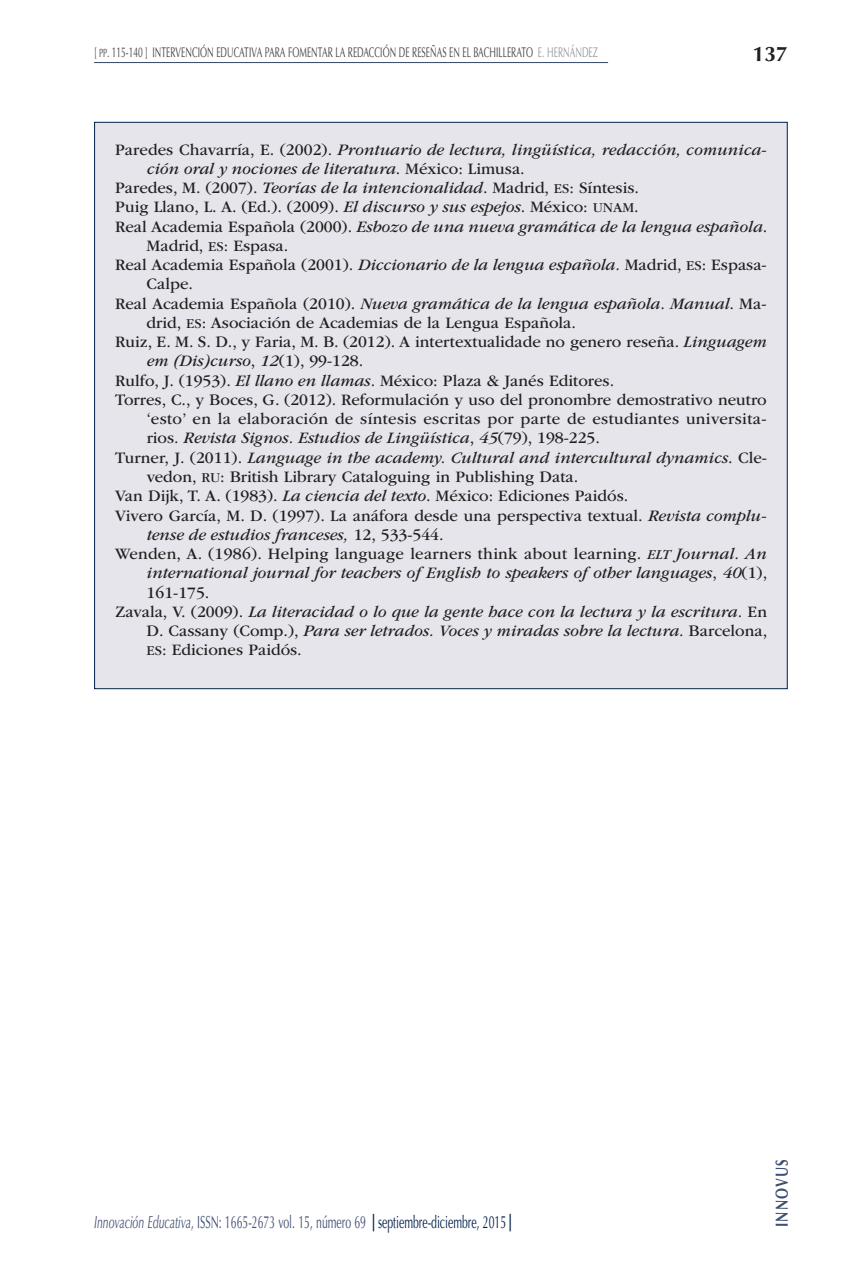
<style>
.page{position:relative;width:862px;height:1274px;background:#fff}
.page>*{position:absolute;margin:0;border:0;box-sizing:border-box;transform-origin:0 0}
.t1{font:700 21px "Optima LT Std";color:#231f20}
.t2{font:17.5px "Optima LT Std";color:#3f4e73;scale:.6 1}
.t3{font:700 17.5px "Optima LT Std";letter-spacing:.1em;color:#3f4e73;scale:.75 1}
.t4{font:16.62px "ITC Garamond Std";color:#231f20}
.t5{font:italic 16.62px "ITC Garamond Std";color:#231f20}
.t6{font:16.62px "ITC Garamond Std";letter-spacing:.02em;color:#231f20}
.t7{font:14px "Optima LT Std";letter-spacing:.01em;color:#3e3e3f;scale:.6 1}
.s1{font-family:"Optima LT Std SC850";font-size:11.9px}
.s2{color:#939598}
.s3{font-style:normal}
.s4{font-style:italic}
.s5{font-family:"ITC Garamond Std Bk SC850";font-size:14.17px}
.s6{font-family:"ITC Garamond Std Bk Ita SC850";font-size:14.17px}
.s7{font-weight:900;color:#001e49}
.s8{color:#001e49}
</style>
<div class="page">
<hr style="left:94px;top:62px;width:514px;height:1px;background:#32446b">
<div style="left:94px;top:122px;width:693px;height:567px;background:#e6e5ec;border:1px solid #001e49"></div>
<p class="t7" style="left:94px;top:44px;width:841px">[ <span class="s1">pp</span>. 115-140 ] INTERVENCIÓN EDUCATIVA PARA FOMENTAR LA REDACCIÓN DE RESEÑAS EN EL BACHILLERATO <span class="s2">E. HERNÁNDEZ</span></p>
<p class="t1" style="left:752px;top:42px;width:37px">137</p>
<p class="t5" style="left:115px;top:140px;width:653px"><span class="s3">Paredes Chavarría, E. (2002).</span> Prontuario de lectura, lingüística, redacción, comunica-</p>
<p class="t5" style="left:147px;top:159px;width:380px">ción oral y nociones de literatura<span class="s3">. México: Limusa.</span></p>
<p class="t4" style="left:115px;top:179px;width:525px">Paredes, M. (2007). <span class="s4">Teorías de la intencionalidad</span>. Madrid, <span class="s5">ES</span>: Síntesis.</p>
<p class="t4" style="left:115px;top:198px;width:525px">Puig Llano, L. A. (Ed.). (2009). <span class="s4">El discurso y sus espejos</span>. México: <span class="s5">UNAM</span>.</p>
<p class="t5" style="left:115px;top:217px;width:653px"><span class="s3">Real Academia Española (2000).</span> Esbozo de una nueva gramática de la lengua española<span class="s3">.</span></p>
<p class="t4" style="left:147px;top:236px;width:143px">Madrid, <span class="s5">ES</span>: Espasa.</p>
<p class="t4" style="left:115px;top:256px;width:653px">Real Academia Española (2001). <span class="s4">Diccionario de la lengua española.</span> Madrid, <span class="s5">ES</span>: Espasa-</p>
<p class="t4" style="left:147px;top:275px;width:48px">Calpe.</p>
<p class="t5" style="left:115px;top:294px;width:653px"><span class="s3">Real Academia Española (2010).</span> Nueva gramática de la lengua española. Manual<span class="s3">. Ma-</span></p>
<p class="t4" style="left:147px;top:313px;width:431px">drid, <span class="s5">ES</span>: Asociación de Academias de la Lengua Española.</p>
<p class="t4" style="left:115px;top:333px;width:653px">Ruiz, E. M. S. D., y Faria, M. B. (2012). A intertextualidade no genero reseña. <span class="s4">Linguagem</span></p>
<p class="t5" style="left:147px;top:352px;width:218px">em (Dis)curso<span class="s3">,</span> 12<span class="s3">(1), 99-128.</span></p>
<p class="t4" style="left:115px;top:371px;width:500px">Rulfo, J. (1953). <span class="s4">El llano en llamas.</span> México: Plaza &amp; Janés Editores.</p>
<p class="t4" style="left:115px;top:390px;width:653px">Torres, C., y Boces, G. (2012). Reformulación y uso del pronombre demostrativo neutro</p>
<p class="t6" style="left:147px;top:410px;width:621px">‘esto’ en la elaboración de síntesis escritas por parte de estudiantes universita-</p>
<p class="t5" style="left:147px;top:429px;width:455px"><span class="s3">rios</span>. Revista Signos. Estudios de Lingüística<span class="s3">,</span> 45<span class="s3">(79), 198-225.</span></p>
<p class="t5" style="left:115px;top:448px;width:653px"><span class="s3">Turner, J. (2011).</span> Language in the academy. Cultural and intercultural dynamics<span class="s3">. Cle-</span></p>
<p class="t4" style="left:147px;top:467px;width:433px">vedon, <span class="s5">RU</span>: British Library Cataloguing in Publishing Data.</p>
<p class="t4" style="left:115px;top:487px;width:514px">Van Dijk, T. A. (1983). <span class="s4">La ciencia del texto</span>. México: Ediciones Paidós.</p>
<p class="t4" style="left:115px;top:506px;width:652px">Vivero García, M. D. (1997). La anáfora desde una perspectiva textual. <span class="s4">Revista complu-</span></p>
<p class="t5" style="left:147px;top:525px;width:298px">tense de estudios franceses, <span class="s3">12, 533-544.</span></p>
<p class="t4" style="left:115px;top:544px;width:653px">Wenden, A. (1986). Helping language learners think about learning. <span class="s6">elt</span> <span class="s4">Journal. An</span></p>
<p class="t5" style="left:147px;top:564px;width:622px">international journal for teachers of English to speakers of other languages<span class="s3">,</span> 40<span class="s3">(1),</span></p>
<p class="t4" style="left:147px;top:583px;width:64px">161-175.</p>
<p class="t5" style="left:115px;top:602px;width:653px"><span class="s3">Zavala, V. (2009).</span> La literacidad o lo que la gente hace con la lectura y la escritura. <span class="s3">En</span></p>
<p class="t5" style="left:147px;top:621px;width:622px"><span class="s3">D. Cassany (Comp.),</span> Para ser letrados. Voces y miradas sobre la lectura. <span class="s3">Barcelona,</span></p>
<p class="t4" style="left:147px;top:641px;width:157px"><span class="s5">ES</span>: Ediciones Paidós.</p>
<p class="t2" style="left:94px;top:1212px;width:697px"><span class="s4">Innovación Educativa</span>, ISSN: 1665-2673 vol. 15, número 69 <span class="s7">|</span> <span class="s8">septiembre-diciembre, 2015</span> <span class="s7">|</span></p>
<p class="t3" style="left:771px;top:1227px;width:93px;rotate:-90deg">INNOVUS</p>
</div>
